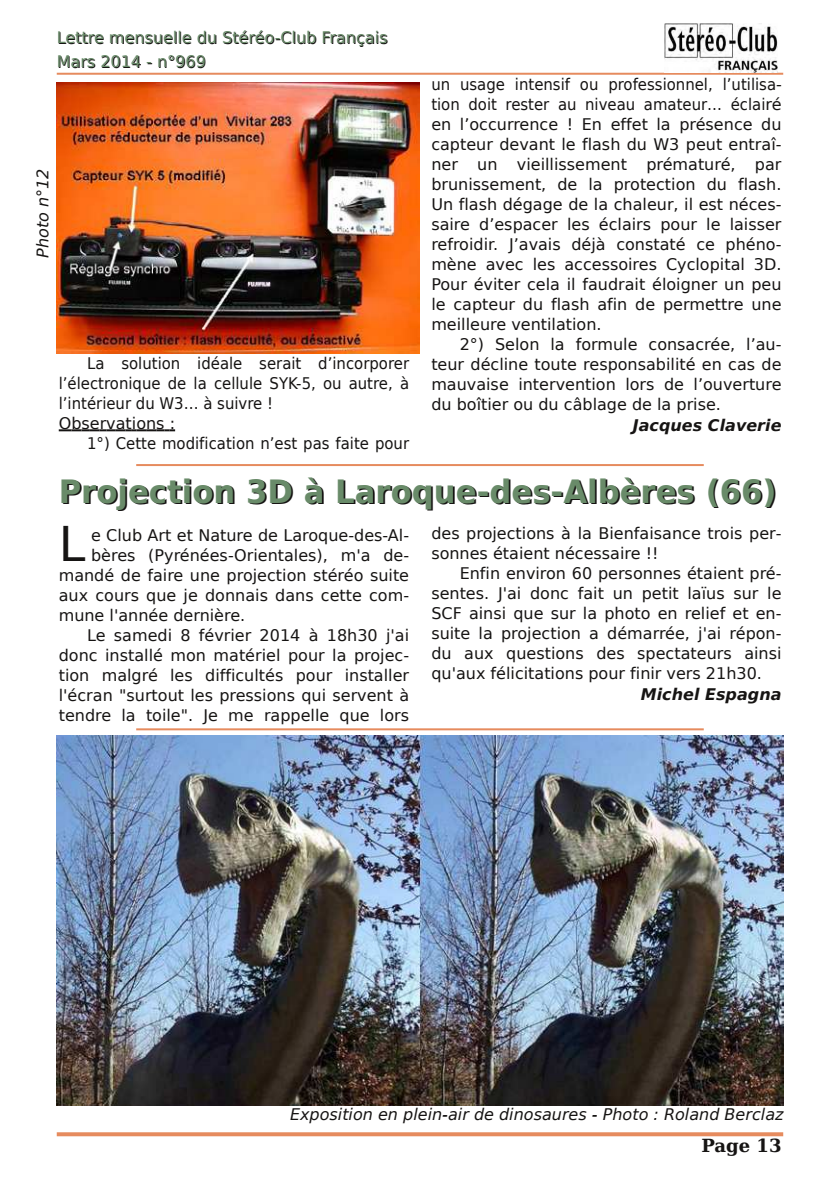
<style>
.page{position:relative;width:840px;height:1191px;background:#fff}
.page>*{position:absolute;margin:0;border:0;box-sizing:border-box;transform-origin:0 0}
.t1{font:47.8px "Bitstream Vera Sans";color:#161413}
.t2{font:700 32px "Bitstream Vera Sans";color:#161413;scale:.96 1}
.t3{font:700 18px "Bitstream Vera Serif";color:#161413}
.t4{font:16px/20px "Bitstream Vera Sans";color:#161413}
.t5{font:16px/20px "Bitstream Vera Sans";color:#161413;scale:.93 1}
.t6{font:italic 16px "Bitstream Vera Sans";color:#161413}
.t7{font:italic 700 16px "Bitstream Vera Sans";color:#161413}
.s1{color:#698b69}
</style>
<div class="page">
<hr style="left:57px;top:73px;width:725px;height:2px;background:#e68b5e">
<img style="left:664px;top:24px;width:112px;height:48px">
<svg style="left:57px;top:1132px;width:725px;height:4px;background:#e79369"></svg>
<img style="left:57px;top:735px;width:725px;height:370px">
<svg style="left:59px;top:429px;width:116px;height:2px"></svg>
<img style="left:57px;top:82px;width:363px;height:271px">
<hr style="left:136px;top:464px;width:567px;height:2px;background:#e68b5e">
<hr style="left:136px;top:728px;width:567px;height:2px;background:#e68b5e">
<p class="t4" style="left:57px;top:27px;width:332px;line-height:24px">Lettre mensue<span class="s1">ll</span>e du Stéréo-C<span class="s1">l</span>ub França<span class="s1">i</span>s<br>Mars 2014 - n°969</p>
<p class="t6" style="left:36px;top:258px;width:91px;rotate:-90deg">Photo n°12</p>
<p class="t5" style="left:59px;top:354px;width:378px;text-indent:28px">La solution idéale serait d’incorporer l’électronique de la cellule SYK-5, ou autre, à l’intérieur du W3… à suivre !<br>Observations :</p>
<p class="t5" style="left:87px;top:434px;width:347px">1°) Cette modification n’est pas faite pour</p>
<p class="t5" style="left:431px;top:75px;width:378px;text-align:justify">un usage intensif ou professionnel, l’utilisa&shy;tion doit rester au niveau amateur… éclairé en l’occurrence ! En effet la présence du capteur devant le flash du W3 peut entraî&shy;ner un vieillissement prématuré, par brunissement, de la protection du flash.<br>Un flash dégage de la chaleur, il est néces&shy;saire d’espacer les éclairs pour le laisser refroidir. J’avais déjà constaté ce phéno&shy;mène avec les accessoires Cyclopital 3D.<br>Pour éviter cela il faudrait éloigner un peu le capteur du flash afin de permettre une meilleure ventilation.</p>
<p class="t4" style="left:431px;top:335px;width:351px;text-align:justify;text-indent:28px">2°) Selon la formule consacrée, l’au&shy;teur décline toute responsabilité en cas de mauvaise intervention lors de l’ouverture du boîtier ou du câblage de la prise.</p>
<p class="t7" style="left:632px;top:419px;width:150px">Jacques Claverie</p>
<h2 class="t2" style="left:60px;top:479px;width:748px">Projection 3D à Laroque-des-Albères (66)</h2>
<h1 class="t1" style="left:59px;top:522px;width:28px">L</h1>
<p class="t4" style="left:91px;top:526px;width:319px">e Club Art et Nature de Laroque-des-Al-</p>
<p class="t4" style="left:91px;top:546px;width:319px">bères (Pyrénées-Orientales), m'a de-</p>
<p class="t4" style="left:59px;top:566px;width:351px">mandé de faire une projection stéréo suite</p>
<p class="t4" style="left:59px;top:586px;width:352px">aux cours que je donnais dans cette com-</p>
<p class="t4" style="left:59px;top:606px;width:188px">mune l'année dernière.</p>
<p class="t4" style="left:87px;top:626px;width:323px">Le samedi 8 février 2014 à 18h30 j'ai</p>
<p class="t4" style="left:59px;top:646px;width:352px">donc installé mon matériel pour la projec-</p>
<p class="t4" style="left:59px;top:666px;width:351px">tion malgré les difficultés pour installer</p>
<p class="t4" style="left:59px;top:686px;width:352px">l'écran "surtout les pressions qui servent à</p>
<p class="t4" style="left:59px;top:706px;width:351px">tendre la toile". Je me rappelle que lors</p>
<p class="t4" style="left:431px;top:524px;width:351px">des projections à la Bienfaisance trois per&shy;sonnes étaient nécessaire !!</p>
<p class="t4" style="left:431px;top:564px;width:351px;text-align:justify;text-indent:28px">Enfin environ 60 personnes étaient pré&shy;sentes. J'ai donc fait un petit laïus sur le SCF ainsi que sur la photo en relief et en&shy;suite la projection a démarrée, j'ai répon&shy;du aux questions des spectateurs ainsi qu'aux félicitations pour finir vers 21h30.</p>
<p class="t7" style="left:640px;top:687px;width:142px">Michel Espagna</p>
<p class="t6" style="left:290px;top:1107px;width:495px">Exposition en plein-air de dinosaures - Photo : Roland Berclaz</p>
<p class="t3" style="left:701px;top:1137px;width:82px">Page 13</p>
</div>
